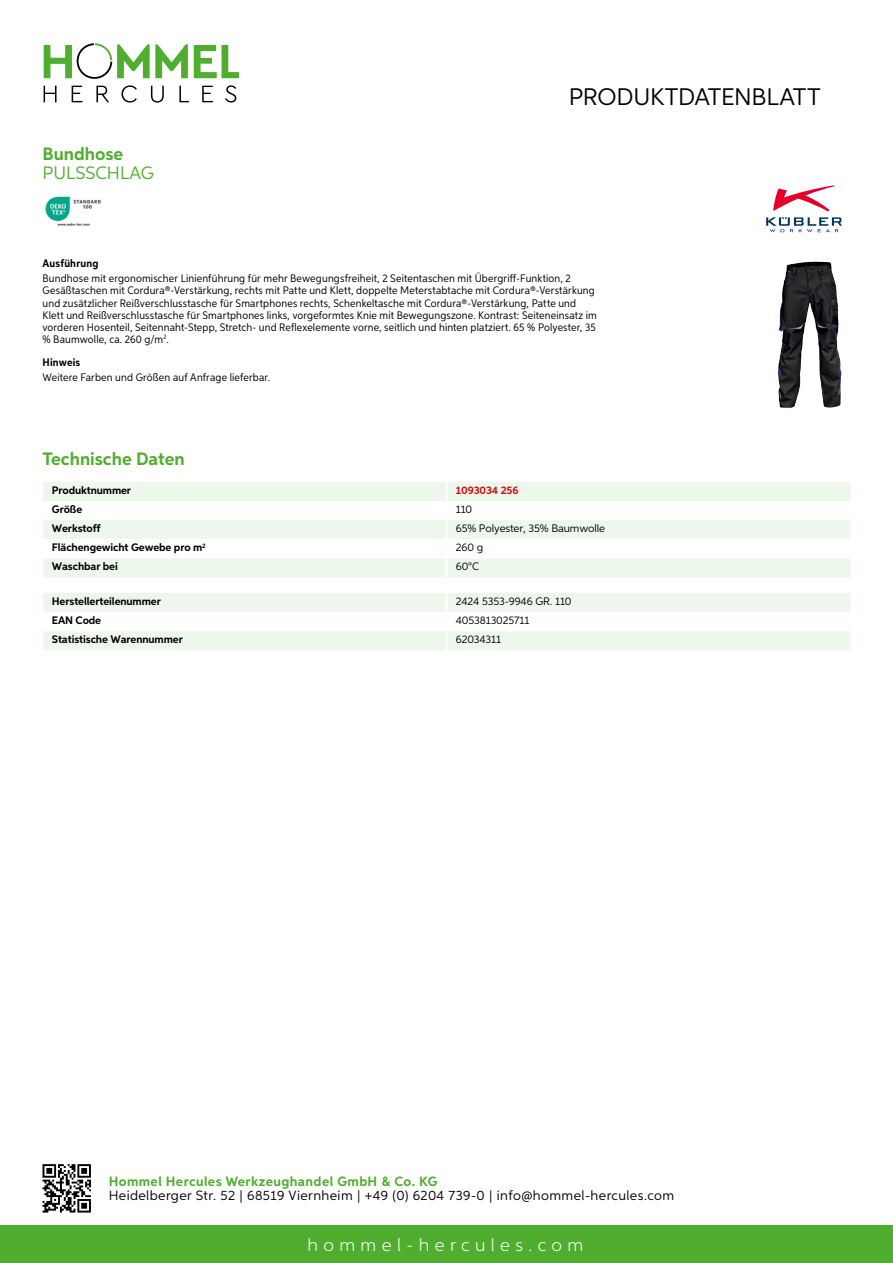
<style>
.page{position:relative;width:893px;height:1263px;background:#fff}
.page>*{position:absolute;margin:0;border:0;box-sizing:border-box;transform-origin:0 0}
.t1{font:24px "Aspira";letter-spacing:-.01em;color:#000}
.t2{font:700 18px "Aspira";color:#50ae2f}
.t3{font:300 18px "Aspira";letter-spacing:.3em;color:#fff}
.t4{font:18px "Aspira";color:#50ae2f}
.t5{font:13.5px "Aspira";letter-spacing:.03em;color:#000}
.t6{font:700 13.5px "Aspira";letter-spacing:.03em;color:#50ae2f}
.t7{font:10.95px/12px "Aspira Nar";letter-spacing:.015em;color:#000}
.t8{font:700 10.95px "Aspira";letter-spacing:-.01em;color:#000}
.t9{font:10.95px "Aspira";letter-spacing:-.01em;color:#000}
.t10{font:700 10.95px "Aspira Nar";letter-spacing:.02em;color:#000}
.t11{font:700 10.95px "Aspira";letter-spacing:-.01em;color:#cd1013}
</style>
<div class="page">
<div style="left:0;top:1226px;width:893px;height:37px;background:#50ae2f"></div>
<svg style="left:43px;top:1164px;width:48px;height:48px"></svg>
<svg style="left:194px;top:45px;width:45px;height:33px"></svg>
<svg style="left:44px;top:43px;width:144px;height:36px"></svg>
<svg style="left:44px;top:86px;width:13px;height:16px"></svg>
<svg style="left:72px;top:86px;width:10px;height:16px"></svg>
<svg style="left:96px;top:86px;width:13px;height:16px"></svg>
<svg style="left:121px;top:85px;width:16px;height:18px"></svg>
<svg style="left:151px;top:86px;width:13px;height:17px"></svg>
<svg style="left:179px;top:86px;width:10px;height:16px"></svg>
<svg style="left:202px;top:86px;width:11px;height:16px"></svg>
<svg style="left:225px;top:85px;width:11px;height:18px"></svg>
<div style="left:43px;top:482px;width:807px;height:95px;background:#eef7eb"></div>
<svg style="left:43px;top:501px;width:807px;height:57px"></svg>
<hr style="left:445px;top:482px;width:3px;height:19px;background:#fff">
<hr style="left:445px;top:501px;width:3px;height:19px;background:#fff">
<hr style="left:445px;top:520px;width:3px;height:19px;background:#fff">
<hr style="left:445px;top:539px;width:3px;height:19px;background:#fff">
<hr style="left:445px;top:558px;width:3px;height:19px;background:#fff">
<svg style="left:43px;top:593px;width:807px;height:57px"></svg>
<hr style="left:445px;top:631px;width:3px;height:19px;background:#fff">
<img style="left:45px;top:196px;width:56px;height:30px">
<img style="left:778px;top:261px;width:36px;height:147px">
<svg style="left:773px;top:185px;width:62px;height:26px"></svg>
<svg style="left:766px;top:217px;width:76px;height:15px"></svg>
<h2 class="t2" style="left:43px;top:142px;width:82px">Bundhose</h2>
<h2 class="t4" style="left:43px;top:162px;width:113px">PULSSCHLAG</h2>
<h1 class="t1" style="left:569px;top:82px;width:253px">Produktdatenblatt</h1>
<p class="t10" style="left:43px;top:257px;width:58px">Ausführung</p>
<p class="t7" style="left:43px;top:273px;width:556px">Bundhose mit ergonomischer Linienführung für mehr Bewegungsfreiheit, 2 Seitentaschen mit Übergriff-Funktion, 2<br>Gesäßtaschen mit Cordura®-Verstärkung, rechts mit Patte und Klett, doppelte Meterstabtache mit Cordura®-Verstärkung und zusätzlicher Reißverschlusstasche für Smartphones rechts, Schenkeltasche mit Cordura®-Verstärkung, Patte und Klett und Reißverschlusstasche für Smartphones links, vorgeformtes Knie mit Bewegungszone. Kontrast: Seiteneinsatz im vorderen Hosenteil, Seitennaht-Stepp, Stretch- und Reflexelemente vorne, seitlich und hinten platziert. 65 % Polyester, 35 % Baumwolle, ca. 260 g/m<sup>2</sup>.</p>
<p class="t10" style="left:43px;top:355px;width:39px">Hinweis</p>
<p class="t7" style="left:43px;top:371px;width:229px">Weitere Farben und Größen auf Anfrage lieferbar.</p>
<h2 class="t2" style="left:43px;top:448px;width:144px">Technische Daten</h2>
<p class="t8" style="left:52px;top:483px;width:81px">Produktnummer</p>
<p class="t11" style="left:456px;top:483px;width:64px">1093034 256</p>
<p class="t8" style="left:52px;top:502px;width:32px">Größe</p>
<p class="t9" style="left:456px;top:502px;width:18px">110</p>
<p class="t8" style="left:52px;top:521px;width:50px">Werkstoff</p>
<p class="t9" style="left:456px;top:522px;width:151px">65% Polyester, 35% Baumwolle</p>
<p class="t8" style="left:52px;top:541px;width:155px">Flächengewicht Gewebe pro m<sup>2</sup></p>
<p class="t9" style="left:456px;top:541px;width:29px">260 g</p>
<p class="t8" style="left:52px;top:560px;width:68px">Waschbar bei</p>
<p class="t9" style="left:456px;top:560px;width:25px">60°C</p>
<p class="t8" style="left:52px;top:594px;width:111px">Herstellerteilenummer</p>
<p class="t9" style="left:456px;top:594px;width:117px">2424 5353-9946 GR. 110</p>
<p class="t8" style="left:52px;top:613px;width:51px">EAN Code</p>
<p class="t9" style="left:456px;top:613px;width:75px">4053813025711</p>
<p class="t8" style="left:52px;top:633px;width:132px">Statistische Warennummer</p>
<p class="t9" style="left:456px;top:633px;width:47px">62034311</p>
<p class="t6" style="left:109px;top:1172px;width:330px">Hommel Hercules Werkzeughandel GmbH &amp; Co. KG</p>
<p class="t5" style="left:109px;top:1187px;width:567px">Heidelberger Str. 52 | 68519 Viernheim | +49 (0) 6204 739-0 | info@hommel-hercules.com</p>
<h2 class="t3" style="left:307px;top:1234px;width:277px">hommel-hercules.com</h2>
</div>
